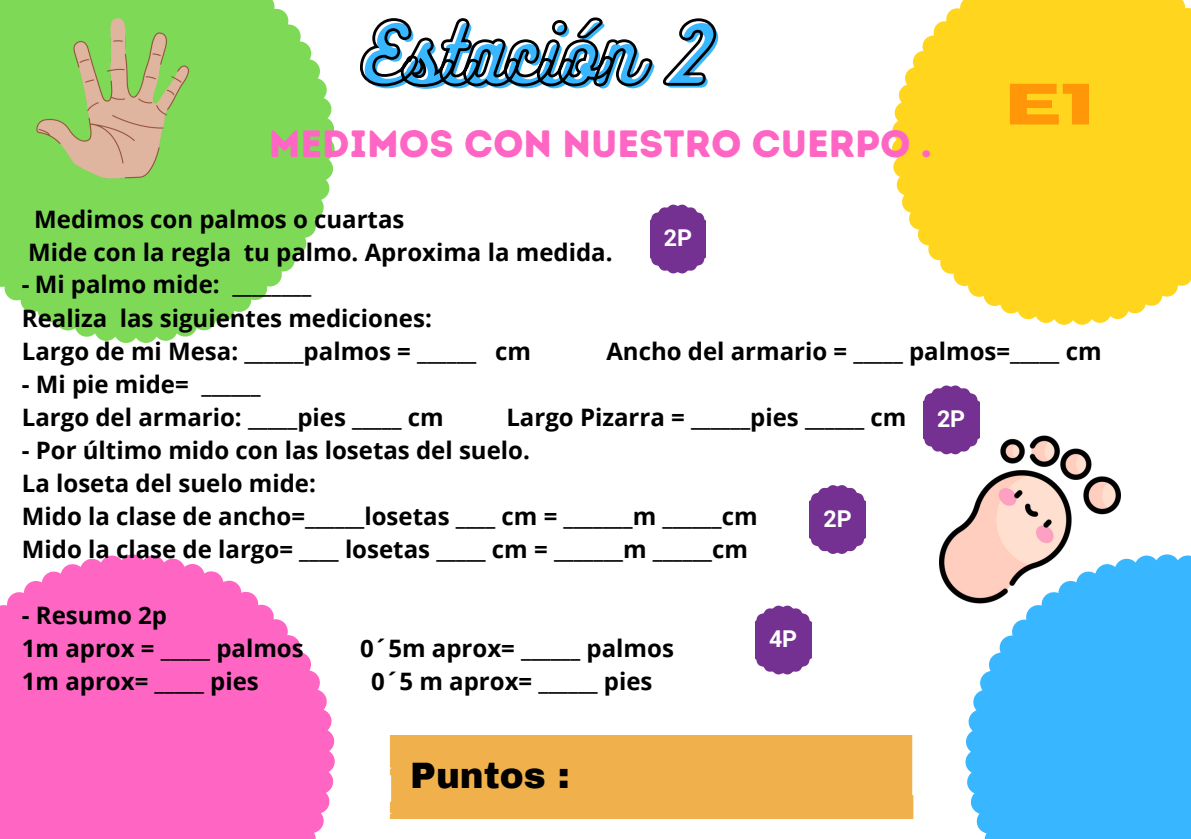
<style>
.page{position:relative;width:1191px;height:839px;background:#fff}
.page>*{position:absolute;margin:0;border:0;box-sizing:border-box;transform-origin:0 0}
.t1{font:75.4px "Bukhari Script";color:#38b6ff}
.t2{font:700 58px "Horizon";color:#ff9709}
.t3{font:38px "Intro Rust Base";color:#ff66c4}
.t4{font:900 35.8px "Archivo";color:#000}
.t5{font:700 24px/33px "Open Sans";color:#000}
.t6{font:700 23.2px "Roboto";color:#fff}
</style>
<div class="page">
<svg style="left:0;top:554px;width:335px;height:284px;fill:#ff66c4"></svg>
<svg style="left:966px;top:554px;width:225px;height:284px;fill:#38b6ff"></svg>
<svg style="left:0;top:0;width:335px;height:343px;fill:#7ed957"></svg>
<div style="left:389px;top:735px;width:525px;height:83px;background:#f0b14d"></div>
<svg style="left:892px;top:0;width:299px;height:325px;fill:#ffd51e"></svg>
<svg style="left:810px;top:485px;width:56px;height:69px"></svg>
<svg style="left:650px;top:204px;width:56px;height:69px"></svg>
<svg style="left:923px;top:385px;width:56px;height:67px"></svg>
<svg style="left:755px;top:605px;width:56px;height:69px"></svg>
<img style="left:22px;top:0;width:204px;height:204px">
<svg style="left:360px;top:17px;width:357px;height:70px"></svg>
<img style="left:939px;top:428px;width:182px;height:182px">
<h1 class="t1" style="left:365px;top:8px;width:350px">Estación 2</h1>
<h3 class="t3" style="left:269px;top:120px;width:665px">MEDIMOS CON NUESTRO CUERPO .</h3>
<h2 class="t2" style="left:1005px;top:76px;width:90px">E1</h2>
<p class="t5" style="left:28px;top:202px;width:586px">Medimos con palmos o cuartas<br>Mide con la regla tu palmo. Aproxima la medida.</p>
<p class="t5" style="left:22px;top:267px;width:511px">- Mi palmo mide: ________<br>Realiza las siguientes mediciones:<br>Largo de mi Mesa: ______palmos = ______ cm</p>
<p class="t6" style="left:664px;top:224px;width:30px">2P</p>
<p class="t5" style="left:606px;top:334px;width:497px">Ancho del armario = _____ palmos=_____ cm</p>
<p class="t5" style="left:22px;top:367px;width:423px">- Mi pie mide= ______<br>Largo del armario: _____pies _____ cm</p>
<p class="t5" style="left:506px;top:400px;width:402px">Largo Pizarra = ______pies ______ cm</p>
<p class="t5" style="left:22px;top:433px;width:737px">- Por último mido con las losetas del suelo.<br>La loseta del suelo mide:<br>Mido la clase de ancho=______losetas ____ cm = _______m ______cm Mido la clase de largo= ____ losetas _____ cm = _______m ______cm</p>
<p class="t6" style="left:824px;top:505px;width:30px">2P</p>
<p class="t5" style="left:22px;top:598px;width:283px">- Resumo 2p<br>1m aprox = _____ palmos</p>
<p class="t5" style="left:360px;top:631px;width:315px">0´5m aprox= ______ palmos</p>
<p class="t5" style="left:22px;top:664px;width:238px">1m aprox= _____ pies</p>
<p class="t5" style="left:371px;top:664px;width:283px">0´5 m aprox= ______ pies</p>
<h3 class="t4" style="left:410px;top:756px;width:161px">Puntos :</h3>
<p class="t6" style="left:769px;top:625px;width:30px">4P</p>
<p class="t6" style="left:937px;top:405px;width:30px">2P</p>
</div>
